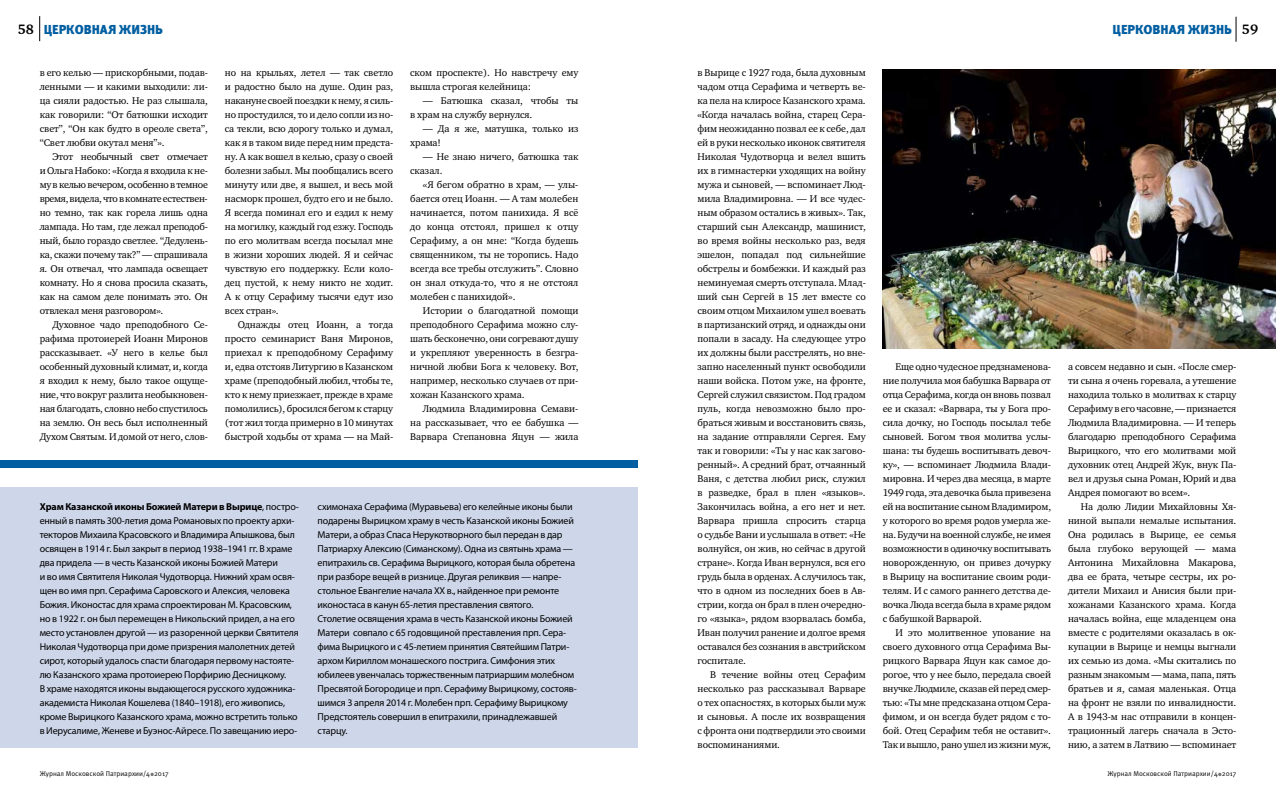
<style>
.page{position:relative;width:1276px;height:794px;background:#fff}
.page>*{position:absolute;margin:0;border:0;box-sizing:border-box;transform-origin:0 0}
.t1{font:700 14px "Charter ITC";color:#000}
.t2{font:900 13px "Meta Pro";letter-spacing:-.005em;color:#005ea1}
.t3{font:10px/14px "Charter ITC";letter-spacing:-.005em;color:#000;text-align:justify}
.t4{font:10px/14px "Myriad Pro";letter-spacing:-.015em;color:#000}
.t5{font:7px "Meta Pro";color:#000}
.s1{font-family:"Charter ITC";font-weight:700;font-size:14px;color:#000}
.s2{font-weight:700}
</style>
<div class="page">
<svg style="left:39px;top:16px;width:1px;height:25px"></svg>
<svg style="left:150px;top:772px;width:4px;height:4px"></svg>
<svg style="left:1235px;top:17px;width:1px;height:25px"></svg>
<div style="left:0;top:488px;width:638px;height:260px;background:#ced7ea"></div>
<div style="left:0;top:460px;width:638px;height:8px;background:#005ea1"></div>
<img style="left:883px;top:69px;width:393px;height:280px">
<h1 class="t1" style="left:18px;top:20px;width:18px">58</h1>
<h2 class="t2" style="left:44px;top:21px;width:121px">ЦЕРКОВНАЯ ЖИЗНЬ</h2>
<h2 class="t2" style="left:1112px;top:21px;width:147px">ЦЕРКОВНАЯ ЖИЗНЬ <span class="s1">59</span></h2>
<p class="t3" style="left:697px;top:65px;width:170px">в Вырице с 1927 года, была духовным чадом отца Серафима и четверть ве&shy;ка пела на клиросе Казанского храма. «Когда началась война, старец Сера&shy;фим неожиданно позвал ее к себе, дал ей в руки несколько иконок святителя Николая Чудотворца и велел вшить их в гимнастерки уходящих на войну мужа и сыновей, — вспоминает Люд&shy;мила Владимировна. — И все чудес&shy;ным образом остались в живых». Так, старший сын Александр, машинист, во время войны несколько раз, ведя эшелон, попадал под сильнейшие обстрелы и бомбежки. И каждый раз неминуемая смерть отступала. Млад&shy;ший сын Сергей в 15 лет вместе со своим отцом Михаилом ушел воевать в партизанский отряд, и однажды они попали в засаду. На следующее утро их должны были расстрелять, но вне&shy;запно населенный пункт освободили наши войска. Потом уже, на фронте, Сергей служил связистом. Под градом пуль, когда невозможно было про&shy;браться живым и восстановить связь, на задание отправляли Сергея. Ему так и говорили: «Ты у нас как загово&shy;ренный». А средний брат, отчаянный Ваня, с детства любил риск, служил в разведке, брал в плен «языков».<br>Закончилась война, а его нет и нет.<br>Варвара пришла спросить старца о судьбе Вани и услышала в ответ: «Не волнуйся, он жив, но сейчас в другой стране». Когда Иван вернулся, вся его грудь была в орденах. А случилось так, что в одном из последних боев в Ав&shy;стрии, когда он брал в плен очередно&shy;го «языка», рядом взорвалась бомба, Иван получил ранение и долгое время оставался без сознания в австрийском госпитале.</p>
<p class="t3" style="left:697px;top:667px;width:170px;text-indent:13px">В течение войны отец Серафим несколько раз рассказывал Варваре о тех опасностях, в которых были муж и сыновья. А после их возвращения с фронта они подтвердили это своими воспоминаниями.</p>
<p class="t3" style="left:40px;top:65px;width:170px">в его келью — прискорбными, подав&shy;ленными — и какими выходили: ли&shy;ца сияли радостью. Не раз слышала, как говорили: “От батюшки исходит свет”, “Он как будто в ореоле света”, “Свет любви окутал меня”».</p>
<p class="t3" style="left:40px;top:149px;width:170px;text-indent:13px">Этот необычный свет отмечает и Ольга Набоко: «Когда я входила к не&shy;му в келью вечером, особенно в темное время, видела, что в комнате естествен&shy;но темно, так как горела лишь одна лампада. Но там, где лежал преподоб&shy;ный, было гораздо светлее. “Дедулень&shy;ка, скажи почему так?” — спрашивала я. Он отвечал, что лампада освещает комнату. Но я снова просила сказать, как на самом деле понимать это. Он отвлекал меня разговором».</p>
<p class="t3" style="left:40px;top:317px;width:170px;text-indent:13px">Духовное чадо преподобного Се&shy;рафима протоиерей Иоанн Миронов рассказывает. «У него в келье был особенный духовный климат, и, когда я входил к нему, было такое ощуще&shy;ние, что вокруг разлита необыкновен&shy;ная благодать, словно небо спустилось на землю. Он весь был исполненный Духом Святым. И домой от него, слов-</p>
<p class="t3" style="left:410px;top:65px;width:170px">ском проспекте). Но навстречу ему вышла строгая келейница:</p>
<p class="t3" style="left:410px;top:93px;width:170px;text-indent:13px">— Батюшка сказал, чтобы ты в храм на службу вернулся.</p>
<p class="t3" style="left:410px;top:121px;width:170px;text-indent:13px">— Да я же, матушка, только из храма!</p>
<p class="t3" style="left:410px;top:149px;width:170px;text-indent:13px">— Не знаю ничего, батюшка так сказал.</p>
<p class="t3" style="left:410px;top:177px;width:170px;text-indent:13px">«Я бегом обратно в храм, — улы&shy;бается отец Иоанн. — А там молебен начинается, потом панихида. Я всё до конца отстоял, пришел к отцу Серафиму, а он мне: “Когда будешь священником, ты не торопись. Надо всегда все требы отслужить”. Словно он знал откуда-то, что я не отстоял молебен с панихидой».</p>
<p class="t3" style="left:410px;top:303px;width:170px;text-indent:13px">Истории о благодатной помощи преподобного Серафима можно слу&shy;шать бесконечно, они согревают душу и укрепляют уверенность в безгра&shy;ничной любви Бога к человеку. Вот, например, несколько случаев от при&shy;хожан Казанского храма.</p>
<p class="t3" style="left:410px;top:401px;width:170px;text-indent:13px">Людмила Владимировна Семави&shy;на рассказывает, что ее бабушка — Варвара Степановна Яцун — жила</p>
<p class="t3" style="left:225px;top:65px;width:170px">но на крыльях, летел — так светло и радостно было на душе. Один раз, накануне своей поездки кнему, я силь&shy;но простудился, то и дело сопли из но&shy;са текли, всю дорогу только и думал, как я в таком виде перед ним предста&shy;ну. А как вошел в келью, сразу о своей болезни забыл. Мы пообщались всего минуту или две, я вышел, и весь мой насморк прошел, будто его и не было.<br>Я всегда поминал его и ездил к нему на могилку, каждый год езжу. Господь по его молитвам всегда посылал мне в жизни хороших людей. Я и сейчас чувствую его поддержку. Если коло&shy;дец пустой, к нему никто не ходит.<br>А к отцу Серафиму тысячи едут изо всех стран».</p>
<p class="t3" style="left:225px;top:317px;width:170px;text-indent:13px">Однажды отец Иоанн, а тогда просто семинарист Ваня Миронов, приехал к преподобному Серафиму и, едва отстояв Литургию в Казанском храме (преподобный любил, чтобы те, кто к нему приезжает, прежде в храме помолились), бросился бегом к старцу (тот жил тогда примерно в 10 минутах быстрой ходьбы от храма — на Май-</p>
<p class="t3" style="left:883px;top:359px;width:170px;text-indent:13px">Еще одно чудесное предзнаменова&shy;ние получила моя бабушка Варвара от отца Серафима, когда он вновь позвал ее и сказал: «Варвара, ты у Бога про&shy;сила дочку, но Господь посылал тебе сыновей. Богом твоя молитва услы&shy;шана: ты будешь воспитывать девоч&shy;ку», — вспоминает Людмила Влади&shy;мировна. И через два месяца, в марте 1949 года, эта девочка была привезена ей на воспитание сыном Владимиром, у которого во время родов умерла же&shy;на. Будучи на военной службе, не имея возможности в одиночку воспитывать новорожденную, он привез дочурку в Вырицу на воспитание своим роди&shy;телям. И с самого раннего детства де&shy;вочка Люда всегда была в храме рядом с бабушкой Варварой.</p>
<p class="t3" style="left:883px;top:625px;width:170px;text-indent:13px">И это молитвенное упование на своего духовного отца Серафима Вы&shy;рицкого Варвара Яцун как самое до&shy;рогое, что у нее было, передала своей внучке Людмиле, сказав ей перед смер&shy;тью: «Ты мне предсказана отцом Сера&shy;фимом, и он всегда будет рядом с то&shy;бой. Отец Серафим тебя не оставит».<br>Так и вышло, рано ушел из жизни муж,</p>
<p class="t3" style="left:1068px;top:359px;width:170px">а совсем недавно и сын. «После смер&shy;ти сына я очень горевала, а утешение находила только в молитвах к старцу Серафиму в его часовне, — признается Людмила Владимировна. — И теперь благодарю преподобного Серафима Вырицкого, что его молитвами мой духовник отец Андрей Жук, внук Па&shy;вел и друзья сына Роман, Юрий и два Андрея помогают во всем».</p>
<p class="t3" style="left:1068px;top:499px;width:170px;text-indent:13px">На долю Лидии Михайловны Хя&shy;ниной выпали немалые испытания.<br>Она родилась в Вырице, ее семья была глубоко верующей — мама Антонина Михайловна Макарова, два ее брата, четыре сестры, их ро&shy;дители Михаил и Анисия были при&shy;хожанами Казанского храма. Когда началась война, еще младенцем она вместе с родителями оказалась в ок&shy;купации в Вырице и немцы выгнали их семью из дома. «Мы скитались по разным знакомым — мама, папа, пять братьев и я, самая маленькая. Отца на фронт не взяли по инвалидности.<br>А в 1943-м нас отправили в концен&shy;трационный лагерь сначала в Эсто&shy;нию, а затем в Латвию — вспоминает</p>
<p class="t4" style="left:40px;top:499px;width:261px"><span class="s2">Храм Казанской иконы Божией Матери в Вырице</span>, постро&shy;енный в память 300-летия дома Романовых по проекту архи&shy;текторов Михаила Красовского и Владимира Апышкова, был освящен в 1914 г. Был закрыт в период 1938–1941 гг. В храме два придела — в честь Казанской иконы Божией Матери<br>и во имя Святителя Николая Чудотворца. Нижний храм освя&shy;щен во имя прп. Серафима Саровского и Алексия, человека Божия. Иконостас для храма спроектирован М. Красовским, но в 1922 г. он был перемещен в Никольский придел, а на его место установлен другой — из разоренной церкви Святителя Николая Чудотворца при доме призрения малолетних детей сирот, который удалось спасти благодаря первому настояте&shy;лю Казанского храма протоиерею Порфирию Десницкому.<br>В храме находятся иконы выдающегося русского художника&shy;академиста Николая Кошелева (1840–1918), его живопись, кроме Вырицкого Казанского храма, можно встретить только в Иерусалиме, Женеве и Буэнос-Айресе. По завещанию иеро-</p>
<p class="t4" style="left:317px;top:499px;width:261px">схимонаха Серафима (Муравьева) его келейные иконы были подарены Вырицком храму в честь Казанской иконы Божией Матери, а образ Спаса Нерукотворного был передан в дар Патриарху Алексию (Симанскому). Одна из святынь храма — епитрахиль св. Серафима Вырицкого, которая была обретена при разборе вещей в ризнице. Другая реликвия — напре&shy;стольное Евангелие начала XX в., найденное при ремонте иконостаса в канун 65-летия преставления святого.<br>Столетие освящения храма в честь Казанской иконы Божией Матери совпало с 65 годовщиной преставления прп. Сера&shy;фима Вырицкого и с 45-летием принятия Святейшим Патри&shy;архом Кириллом монашеского пострига. Симфония этих юбилеев увенчалась торжественным патриаршим молебном Пресвятой Богородице и прп. Серафиму Вырицкому, состояв&shy;шимся 3 апреля 2014 г. Молебен прп. Серафиму Вырицкому Предстоятель совершил в епитрахили, принадлежавшей старцу.</p>
<p class="t5" style="left:40px;top:769px;width:130px">Журнал Московской Патриархии/4 2017</p>
<p class="t5" style="left:1107px;top:769px;width:130px">Журнал Московской Патриархии/4 2017</p>
</div>
